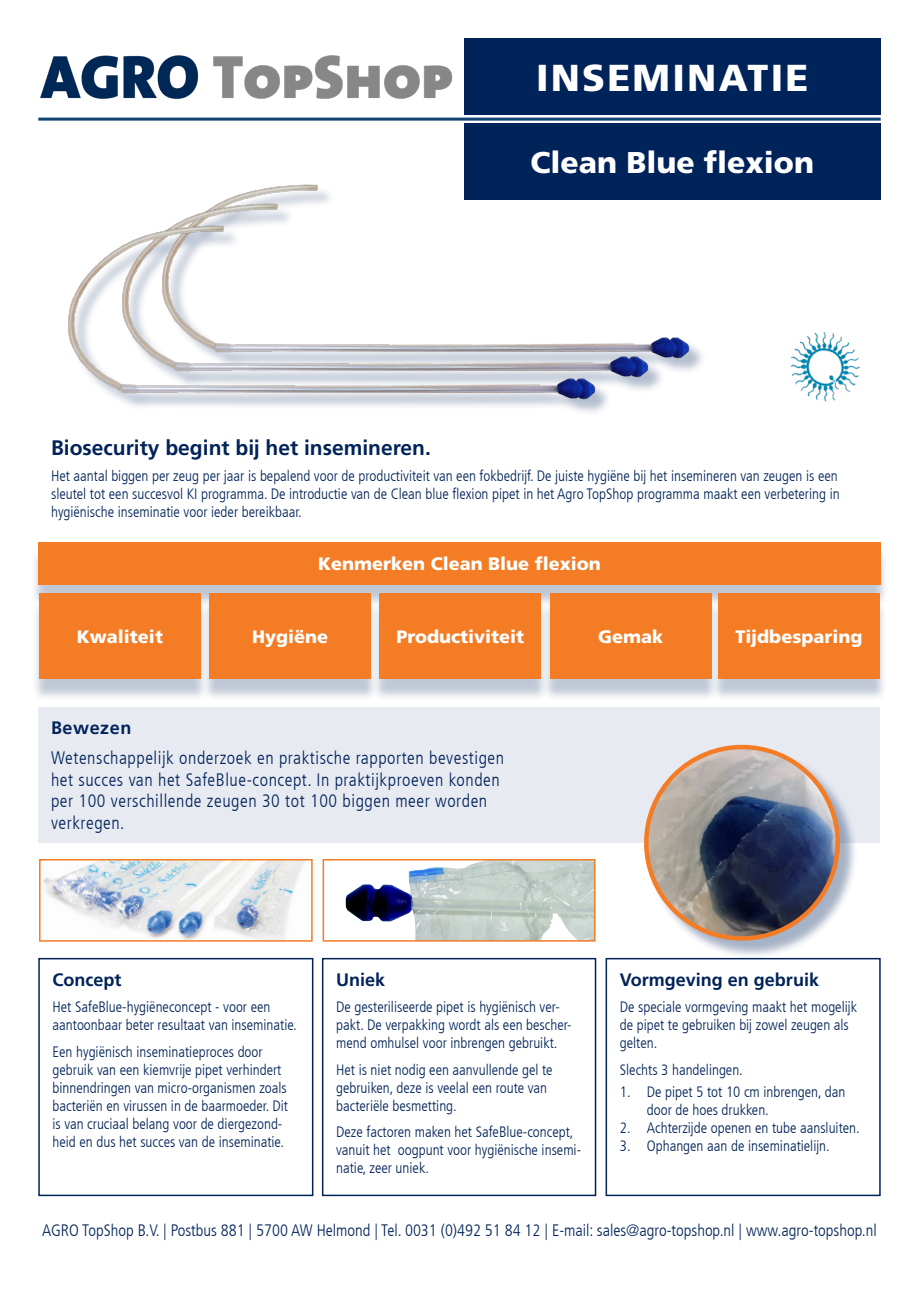
<style>
.page{position:relative;width:919px;height:1289px;background:#fff}
.page>*{position:absolute;margin:0;border:0;box-sizing:border-box;transform-origin:0 0}
.t1{font:900 37.5px "Frutiger LT Com";letter-spacing:.06em;color:#fff}
.t2{font:900 30px "Frutiger LT Com";color:#fff}
.t3{font:700 21px "Frutiger LT Com";color:#002359}
.t4{font:300 condensed 18px/21.6px "Frutiger LT Com";letter-spacing:.03em;color:#002359}
.t5{font:900 18px "Frutiger LT Com";color:#fff}
.t6{font:700 18px "Frutiger LT Com";color:#002359}
.t7{font:700 18px "Frutiger LT Com";letter-spacing:.03em;color:#002359}
.t8{font:300 condensed 16.5px "Frutiger LT Com";color:#002359}
.t9{font:300 condensed 15px/18px "Frutiger LT Com";color:#002359}
</style>
<div class="page">
<hr style="left:38px;top:118px;width:842px;height:3px;background:#0f4372">
<div style="left:463px;top:38px;width:417px;height:77px;background:#002359"></div>
<img style="left:40px;top:55px;width:413px;height:44px">
<div style="left:463px;top:123px;width:417px;height:77px;background:#002359"></div>
<div style="left:71px;top:187px;width:636px;height:229px;background:#002359;opacity:.3"></div>
<img style="left:157px;top:178px;width:537px;height:186px">
<img style="left:116px;top:197px;width:538px;height:186px">
<img style="left:68px;top:219px;width:532px;height:186px">
<div style="left:38px;top:957px;width:275px;height:239px;border:2px solid #002359"></div>
<div style="left:322px;top:957px;width:274px;height:239px;border:2px solid #002359"></div>
<div style="left:605px;top:957px;width:275px;height:239px;border:2px solid #002359"></div>
<div style="left:30px;top:549px;width:859px;height:59px;background:#002359;opacity:.25"></div>
<div style="left:38px;top:542px;width:842px;height:43px;background:#f47c25"></div>
<div style="left:31px;top:600px;width:178px;height:101px;background:#002359;opacity:.25"></div>
<div style="left:39px;top:593px;width:162px;height:85px;background:#f47c25"></div>
<div style="left:201px;top:600px;width:178px;height:101px;background:#002359;opacity:.25"></div>
<div style="left:209px;top:593px;width:162px;height:85px;background:#f47c25"></div>
<div style="left:371px;top:600px;width:178px;height:101px;background:#002359;opacity:.25"></div>
<div style="left:379px;top:593px;width:162px;height:85px;background:#f47c25"></div>
<div style="left:541px;top:600px;width:178px;height:101px;background:#002359;opacity:.25"></div>
<div style="left:549px;top:593px;width:162px;height:85px;background:#f47c25"></div>
<div style="left:709px;top:600px;width:179px;height:101px;background:#002359;opacity:.25"></div>
<div style="left:718px;top:593px;width:161px;height:85px;background:#f47c25"></div>
<div style="left:38px;top:707px;width:841px;height:135px;background:#e8eaf2"></div>
<img style="left:790px;top:332px;width:70px;height:69px">
<img style="left:345px;top:862px;width:247px;height:76px">
<div style="left:322px;top:859px;width:273px;height:82px;border:2px solid #f47c25"></div>
<div style="left:646px;top:747px;width:212px;height:212px;background:#002359;opacity:.35"></div>
<svg style="left:630px;top:744px;width:223px;height:203px"></svg>
<img style="left:43px;top:862px;width:262px;height:76px">
<div style="left:39px;top:859px;width:273px;height:82px;border:2px solid #f47c25"></div>
<p class="t1" style="left:536px;top:55px;width:274px">INSEMINATIE</p>
<p class="t2" style="left:530px;top:144px;width:285px">Clean Blue flexion</p>
<p class="t3" style="left:51px;top:435px;width:381px">Biosecurity begint bij het insemineren.</p>
<p class="t9" style="left:51px;top:467px;width:790px">Het aantal biggen per zeug per jaar is bepalend voor de productiviteit van een fokbedrijf. De juiste hygiëne bij het insemineren van zeugen is een sleutel tot een succesvol KI programma. De introductie van de Clean blue flexion pipet in het Agro TopShop programma maakt een verbetering in hygiënische inseminatie voor ieder bereikbaar.</p>
<p class="t5" style="left:318px;top:553px;width:284px">Kenmerken Clean Blue flexion</p>
<p class="t5" style="left:77px;top:625px;width:88px">Kwaliteit</p>
<p class="t5" style="left:252px;top:625px;width:78px">Hygiëne</p>
<p class="t5" style="left:396px;top:625px;width:129px">Productiviteit</p>
<p class="t5" style="left:598px;top:625px;width:66px">Gemak</p>
<p class="t5" style="left:735px;top:625px;width:128px">Tijdbesparing</p>
<p class="t7" style="left:51px;top:717px;width:82px">Bewezen</p>
<p class="t4" style="left:51px;top:747px;width:454px">Wetenschappelijk onderzoek en praktische rapporten bevestigen het succes van het SafeBlue-concept. In praktijkproeven konden per 100 verschillende zeugen 30 tot 100 biggen meer worden verkregen.</p>
<p class="t6" style="left:53px;top:968px;width:70px">Concept</p>
<p class="t9" style="left:53px;top:998px;width:246px">Het SafeBlue-hygiëneconcept - voor een aantoonbaar beter resultaat van inseminatie.</p>
<p class="t9" style="left:53px;top:1042px;width:237px">Een hygiënisch inseminatieproces door gebruik van een kiemvrije pipet verhindert binnendringen van micro-organismen zoals bacteriën en virussen in de baarmoeder. Dit is van cruciaal belang voor de diergezond&shy;heid en dus het succes van de inseminatie.</p>
<p class="t6" style="left:336px;top:968px;width:51px">Uniek</p>
<p class="t9" style="left:336px;top:998px;width:237px">De gesteriliseerde pipet is hygiënisch ver&shy;pakt. De verpakking wordt als een bescher&shy;mend omhulsel voor inbrengen gebruikt.</p>
<p class="t9" style="left:336px;top:1060px;width:218px">Het is niet nodig een aanvullende gel te gebruiken, deze is veelal een route van bacteriële besmetting.</p>
<p class="t9" style="left:336px;top:1123px;width:246px">Deze factoren maken het SafeBlue-concept, vanuit het oogpunt voor hygiënische insemi&shy;natie, zeer uniek.</p>
<p class="t6" style="left:619px;top:968px;width:201px">Vormgeving en gebruik</p>
<p class="t9" style="left:619px;top:998px;width:239px">De speciale vormgeving maakt het mogelijk de pipet te gebruiken bij zowel zeugen als gelten.</p>
<p class="t9" style="left:619px;top:1060px;width:125px">Slechts 3 handelingen.</p>
<p class="t9" style="left:646px;top:1082px;width:200px;text-indent:-27px">1. De pipet 5 tot 10 cm inbrengen, dan door de hoes drukken.</p>
<p class="t9" style="left:619px;top:1118px;width:241px">2. Achterzijde openen en tube aansluiten.</p>
<p class="t9" style="left:619px;top:1136px;width:211px">3. Ophangen aan de inseminatielijn.</p>
<p class="t8" style="left:42px;top:1220px;width:835px">AGRO TopShop B.V. | Postbus 881 | 5700 AW Helmond | Tel. 0031 (0)492 51 84 12 | E-mail: sales@agro-topshop.nl | www.agro-topshop.nl</p>
</div>
